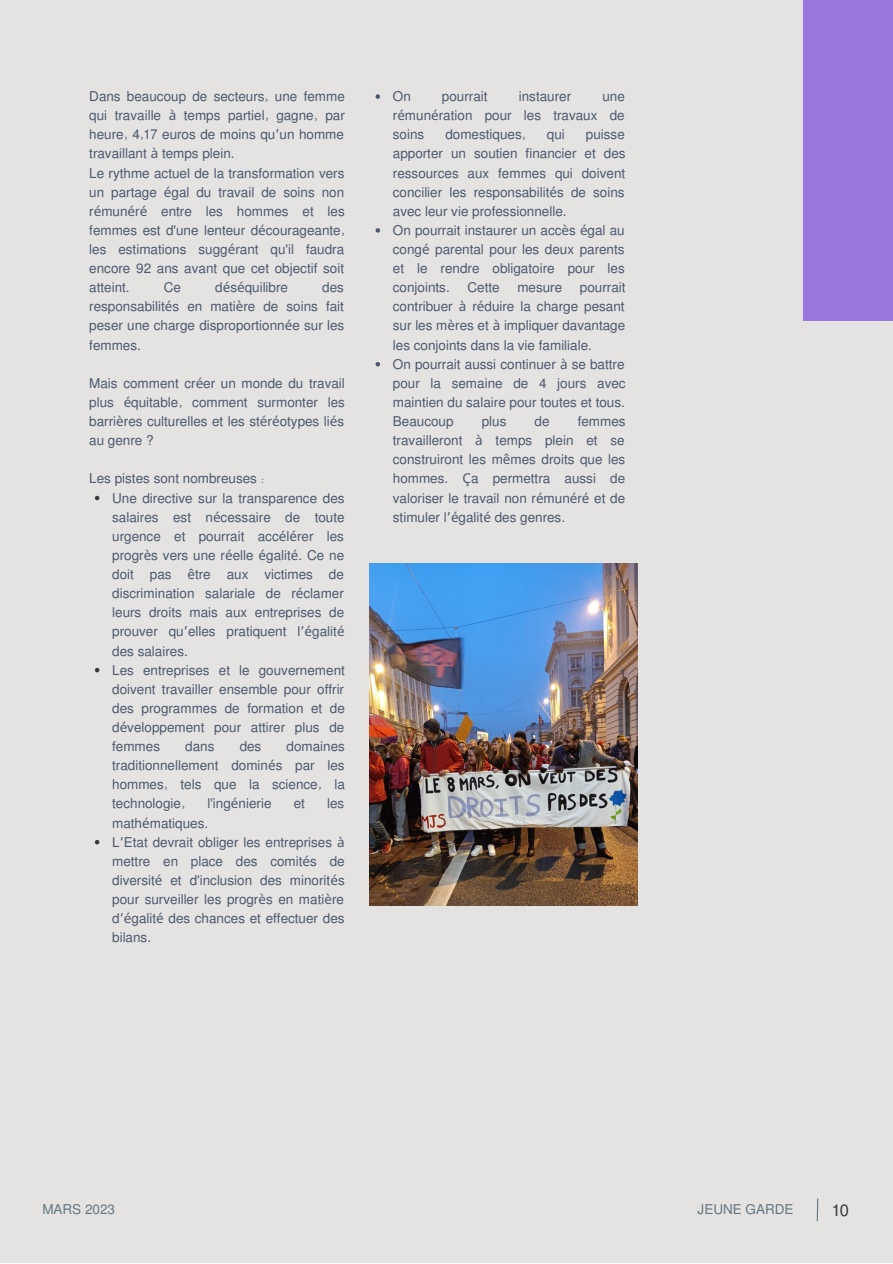
<style>
.page{position:relative;width:893px;height:1264px;background:#fff}
.page>*{position:absolute;margin:0;border:0;box-sizing:border-box;transform-origin:0 0}
.t1{font:16.5px "Mukti";color:#3b3939}
.t2{font:13.5px/19px "Mukti";color:#4b586d}
.t3{font:13.5px "Mukti";color:#637680}
.s1{font-family:"Noto Sans"}
.s2{font-family:"Noto Sans Gurmukhi"}
</style>
<div class="page">
<div style="left:0;top:0;width:892px;height:1262px;background:#e4e3e2"></div>
<svg style="left:816px;top:1198px;width:2px;height:24px"></svg>
<div style="left:803px;top:0;width:89px;height:320px;background:#9877df"></div>
<svg style="left:95px;top:496px;width:4px;height:4px"></svg>
<svg style="left:95px;top:668px;width:4px;height:4px"></svg>
<svg style="left:95px;top:840px;width:4px;height:4px"></svg>
<svg style="left:375px;top:94px;width:5px;height:5px"></svg>
<svg style="left:375px;top:228px;width:5px;height:5px"></svg>
<svg style="left:375px;top:362px;width:5px;height:4px"></svg>
<img style="left:370px;top:563px;width:267px;height:342px">
<p class="t2" style="left:89px;top:86px;width:257px">Dans beaucoup de secteurs, une femme qui travaille <span class="s1">à</span> temps partiel, gagne, par heure, 4,17 euros de moins qu<span class="s2">’</span>un homme travaillant <span class="s1">à</span> temps plein.<br>Le rythme actuel de la transformation vers un partage <span class="s1">é</span>gal du travail de soins non r<span class="s1">é</span>mun<span class="s1">é</span>r<span class="s1">é</span> entre les hommes et les femmes est d'une lenteur d<span class="s1">é</span>courageante, les estimations sugg<span class="s1">é</span>rant qu'il faudra encore 92 ans avant que cet objectif soit atteint.</p>
<p class="t2" style="left:164px;top:277px;width:19px">Ce</p>
<p class="t2" style="left:215px;top:277px;width:74px">d<span class="s1">é</span>s<span class="s1">é</span>quilibre</p>
<p class="t2" style="left:89px;top:277px;width:256px;text-align:justify;text-indent:233px">des responsabilit<span class="s1">é</span>s en mati<span class="s1">è</span>re de soins fait peser une charge disproportionn<span class="s1">é</span>e sur les femmes.</p>
<p class="t2" style="left:89px;top:373px;width:257px;text-align:justify">Mais comment cr<span class="s1">é</span>er un monde du travail plus <span class="s1">é</span>quitable, comment surmonter les barri<span class="s1">è</span>res culturelles et les st<span class="s1">é</span>r<span class="s1">é</span>otypes li<span class="s1">é</span>s au genre ?</p>
<p class="t2" style="left:89px;top:468px;width:176px">Les pistes sont nombreuses :</p>
<p class="t2" style="left:112px;top:487px;width:234px">Une directive sur la transparence des salaires est n<span class="s1">é</span>cessaire de toute urgence et pourrait acc<span class="s1">é</span>l<span class="s1">é</span>rer les progr<span class="s1">è</span>s vers une r<span class="s1">é</span>elle <span class="s1">é</span>galit<span class="s1">é</span>. Ce ne doit pas <span class="s1">ê</span>tre aux victimes de discrimination salariale de r<span class="s1">é</span>clamer leurs droits mais aux entreprises de prouver qu<span class="s2">’</span>elles pratiquent l<span class="s2">’</span><span class="s1">é</span>galit<span class="s1">é </span>des salaires.<br>Les entreprises et le gouvernement doivent travailler ensemble pour offrir des programmes de formation et de d<span class="s1">é</span>veloppement pour attirer plus de femmes</p>
<p class="t2" style="left:112px;top:736px;width:234px;text-align:justify;text-indent:174px">domaines traditionnellement domin<span class="s1">é</span>s par les hommes, tels que la science, la technologie,</p>
<p class="t2" style="left:185px;top:736px;width:31px">dans</p>
<p class="t2" style="left:240px;top:736px;width:23px">des</p>
<p class="t2" style="left:207px;top:793px;width:66px">l'ing<span class="s1">é</span>nierie</p>
<p class="t2" style="left:293px;top:793px;width:13px">et</p>
<p class="t2" style="left:327px;top:793px;width:19px">les</p>
<p class="t2" style="left:112px;top:812px;width:234px">math<span class="s1">é</span>matiques.<br>L<span class="s2">’</span>Etat devrait obliger les entreprises <span class="s1">à </span>mettre en place des comit<span class="s1">é</span>s de diversit<span class="s1">é</span> et d'inclusion des minorit<span class="s1">é</span>s pour surveiller les progr<span class="s1">è</span>s en mati<span class="s1">è</span>re d<span class="s2">’</span><span class="s1">é</span>galit<span class="s1">é</span> des chances et effectuer des bilans.</p>
<p class="t2" style="left:393px;top:86px;width:19px">On</p>
<p class="t2" style="left:442px;top:86px;width:47px">pourrait</p>
<p class="t2" style="left:519px;top:86px;width:54px">instaurer</p>
<p class="t2" style="left:393px;top:86px;width:233px;text-align:justify;text-indent:209px">une r<span class="s1">é</span>mun<span class="s1">é</span>ration pour les travaux de soins</p>
<p class="t2" style="left:393px;top:124px;width:234px;text-indent:193px">puisse apporter un soutien financier et des ressources aux femmes qui doivent concilier les responsabilit<span class="s1">é</span>s de soins avec leur vie professionnelle.<br>On pourrait instaurer un acc<span class="s1">è</span>s <span class="s1">é</span>gal au cong<span class="s1">é</span> parental pour les deux parents et le rendre obligatoire pour les conjoints.</p>
<p class="t2" style="left:445px;top:124px;width:82px">domestiques,</p>
<p class="t2" style="left:547px;top:124px;width:19px">qui</p>
<p class="t2" style="left:467px;top:277px;width:34px">Cette</p>
<p class="t2" style="left:517px;top:277px;width:46px">mesure</p>
<p class="t2" style="left:393px;top:277px;width:234px;text-indent:187px">pourrait contribuer <span class="s1">à</span> r<span class="s1">é</span>duire la charge pesant sur les m<span class="s1">è</span>res et <span class="s1">à</span> impliquer davantage les conjoints dans la vie familiale.<br>On pourrait aussi continuer <span class="s1">à</span> se battre pour la semaine de 4 jours avec maintien du salaire pour toutes et tous.<br>Beaucoup</p>
<p class="t2" style="left:393px;top:411px;width:234px;text-align:justify;text-indent:185px">femmes travailleront <span class="s1">à</span> temps plein et se construiront les m<span class="s1">ê</span>mes droits que les hommes. <span class="s1">Ç</span>a permettra aussi de valoriser le travail non r<span class="s1">é</span>mun<span class="s1">é</span>r<span class="s1">é</span> et de stimuler l<span class="s2">’</span><span class="s1">é</span>galit<span class="s1">é</span> des genres.</p>
<p class="t2" style="left:481px;top:411px;width:26px">plus</p>
<p class="t2" style="left:534px;top:411px;width:16px">de</p>
<p class="t3" style="left:42px;top:1199px;width:74px">MARS 2023</p>
<p class="t3" style="left:697px;top:1199px;width:97px">JEUNE GARDE</p>
<p class="t1" style="left:832px;top:1198px;width:18px">10</p>
</div>
